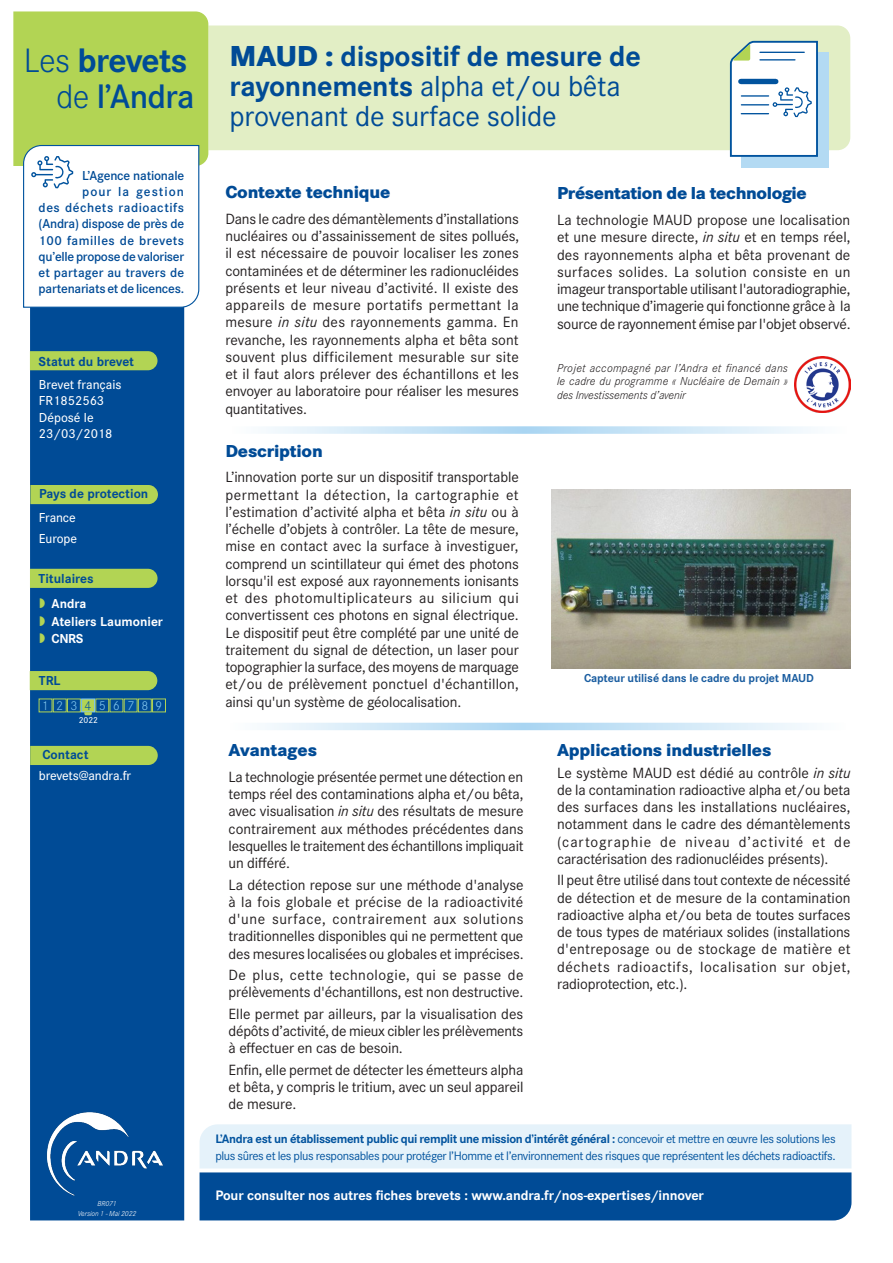
<style>
.page{position:relative;width:893px;height:1263px;background:#fff}
.page>*{position:absolute;margin:0;border:0;box-sizing:border-box;transform-origin:0 0}
.t1{font:700 35.1px/36.5px "Corporate S";letter-spacing:-.025em;color:#004b96;text-align:right}
.t2{font:30px/30px "Corporate S";letter-spacing:-.01em;color:#004b96}
.t3{font:800 18px "Corporate S";letter-spacing:-.01em;color:#004b96}
.t4{font:15.3px/17.2px "Corporate S";letter-spacing:-.01em;color:#231f20;text-align:justify}
.t5{font:700 14.25px "Corporate S";letter-spacing:-.01em;color:#fff}
.t6{font:600 13.5px/16.2px "Corporate S";letter-spacing:-.015em;color:#004b96;text-align:right}
.t7{font:500 13.5px/16.5px "Corporate S";color:#fff}
.t8{font:700 13.5px "Corporate S";color:#004b96}
.t9{font:700 13.5px/17.5px "Corporate S";color:#fff}
.t10{font:300 13.35px "Corporate S";color:#80c5ed}
.t11{font:12.75px/17.2px "Corporate S";letter-spacing:-.03em;color:#01539e}
.t12{font:italic 300 12px/13.5px "Corporate S";letter-spacing:-.01em;color:#231f20;text-align:justify}
.t13{font:700 12px "Corporate S";letter-spacing:-.01em;color:#1a5da0}
.t14{font:500 9px "Corporate S";color:#fff}
.t15{font:italic 300 7.5px "Corporate S";letter-spacing:-.01em;color:#fff}
.s1{font-weight:300}
.s2{font-weight:600}
.s3{color:#01539e}
.s4{font-weight:800}
.s5{font-weight:700}
.s6{font-style:italic}
</style>
<div class="page">
<div style="left:208px;top:26px;width:642px;height:124px;background:#e2eec5"></div>
<div style="left:30px;top:308px;width:154px;height:912px;background:#004b96"></div>
<div style="left:741px;top:52px;width:88px;height:116px;background:#b3daf3"></div>
<svg style="left:729px;top:40px;width:90px;height:117px;background:#dae6ed"></svg>
<svg style="left:13px;top:11px;width:195px;height:297px"></svg>
<img style="left:38px;top:1107px;width:133px;height:94px">
<svg style="left:266px;top:426px;width:545px;height:8px;background:#d1e8f7"></svg>
<svg style="left:265px;top:723px;width:544px;height:7px;background:#cee6f7"></svg>
<div style="left:53px;top:699px;width:13px;height:13px;border:1px solid #b2d454"></div>
<div style="left:67px;top:699px;width:14px;height:13px;border:1px solid #b2d454"></div>
<div style="left:82px;top:699px;width:13px;height:13px;background:#b2d454"></div>
<div style="left:81px;top:699px;width:14px;height:13px;border:1px solid #80c5ed"></div>
<div style="left:124px;top:699px;width:13px;height:13px;background:#01539e"></div>
<div style="left:124px;top:699px;width:13px;height:13px;border:1px solid #b2d454"></div>
<div style="left:152px;top:699px;width:14px;height:13px;border:1px solid #b2d454"></div>
<svg style="left:84px;top:712px;width:8px;height:3px"></svg>
<svg style="left:200px;top:1124px;width:651px;height:96px;background:#749fc8"></svg>
<div style="left:30px;top:351px;width:127px;height:19px;background:#b2d454"></div>
<div style="left:30px;top:671px;width:127px;height:19px;background:#b2d454"></div>
<div style="left:30px;top:485px;width:128px;height:19px;background:#b2d454"></div>
<div style="left:30px;top:746px;width:128px;height:19px;background:#b2d454"></div>
<svg style="left:30px;top:569px;width:128px;height:19px;background:#add055"></svg>
<div style="left:96px;top:699px;width:13px;height:13px;border:1px solid #b2d454"></div>
<div style="left:138px;top:699px;width:13px;height:13px;border:1px solid #b2d454"></div>
<img style="left:551px;top:489px;width:299px;height:179px">
<img style="left:794px;top:356px;width:56px;height:57px">
<svg style="left:40px;top:598px;width:5px;height:10px"></svg>
<svg style="left:40px;top:616px;width:5px;height:10px"></svg>
<svg style="left:40px;top:633px;width:5px;height:10px"></svg>
<h1 class="t1" style="left:24px;top:43px;width:172px"><span class="s1">Les</span> brevets <span class="s1">de</span> <span class="s2">l’Andra</span></h1>
<p class="t6" style="left:39px;top:167px;width:147px">L’Agence nationale<br>pour la gestion<br>des déchets radioactifs (Andra) dispose de près de<br>100 familles de brevets qu’elle propose de valoriser et partager au travers de partenariats et de licences.</p>
<p class="t8" style="left:39px;top:354px;width:97px">Statut du brevet</p>
<p class="t7" style="left:39px;top:376px;width:84px">Brevet français<br>FR1852563<br>Déposé le<br>23/03/2018</p>
<p class="t8" style="left:39px;top:486px;width:111px">Pays de protection</p>
<p class="t7" style="left:39px;top:508px;width:40px;line-height:20.5px">France<br>Europe</p>
<p class="t8" style="left:39px;top:571px;width:57px">Titulaires</p>
<p class="t9" style="left:52px;top:595px;width:113px">Andra<br>Ateliers Laumonier<br>CNRS</p>
<p class="t8" style="left:39px;top:673px;width:23px">TRL</p>
<p class="t10" style="left:42px;top:698px;width:51px">123<span class="s3">4</span></p>
<p class="t10" style="left:113px;top:698px;width:23px">6 7</p>
<p class="t10" style="left:156px;top:698px;width:8px">9</p>
<p class="t14" style="left:79px;top:715px;width:21px">2022</p>
<p class="t10" style="left:99px;top:698px;width:8px">5</p>
<p class="t10" style="left:141px;top:698px;width:8px">8</p>
<p class="t8" style="left:43px;top:747px;width:47px">Contact</p>
<p class="t7" style="left:39px;top:767px;width:94px">brevets@andra.fr</p>
<p class="t15" style="left:97px;top:1200px;width:21px">BR071</p>
<p class="t15" style="left:78px;top:1209px;width:60px">Version 1 - Mai 2022</p>
<h2 class="t2" style="left:230px;top:41px;width:413px"><span class="s4">MAUD :</span> <span class="s5">dispositif de mesure de rayonnements</span> alpha et/ou bêta provenant de surface solide</h2>
<p class="t3" style="left:225px;top:181px;width:167px">Contexte technique</p>
<p class="t4" style="left:225px;top:210px;width:295px">Dans le cadre des démantèlements d’installations nucléaires ou d’assainissement de sites pollués, il est nécessaire de pouvoir localiser les zones contaminées et de déterminer les radionucléides présents et leur niveau d’activité. Il existe des appareils de mesure portatifs permettant la mesure <span class="s6">in situ</span> des rayonnements gamma. En revanche, les rayonnements alpha et bêta sont souvent plus difficilement mesurable sur site et il faut alors prélever des échantillons et les envoyer au laboratoire pour réaliser les mesures quantitatives.</p>
<p class="t3" style="left:225px;top:440px;width:99px">Description</p>
<p class="t4" style="left:225px;top:469px;width:295px">L’innovation porte sur un dispositif transportable permettant la détection, la cartographie et l’estimation d’activité alpha et bêta <span class="s6">in situ</span> ou à l’échelle d’objets à contrôler. La tête de mesure, mise en contact avec la surface à investiguer, comprend un scintillateur qui émet des photons lorsqu'il est exposé aux rayonnements ionisants et des photomultiplicateurs au silicium qui convertissent ces photons en signal électrique.<br>Le dispositif peut être complété par une unité de traitement du signal de détection, un laser pour topographier la surface, des moyens de marquage et/ou de prélèvement ponctuel d'échantillon, ainsi qu'un système de géolocalisation.</p>
<p class="t3" style="left:229px;top:739px;width:90px">Avantages</p>
<p class="t4" style="left:229px;top:768px;width:297px">La technologie présentée permet une détection en temps réel des contaminations alpha et/ou bêta, avec visualisation <span class="s6">in situ</span> des résultats de mesure contrairement aux méthodes précédentes dans lesquelles le traitement des échantillons impliquait un différé.</p>
<p class="t4" style="left:229px;top:876px;width:297px">La détection repose sur une méthode d'analyse à la fois globale et précise de la radioactivité d'une surface, contrairement aux solutions traditionnelles disponibles qui ne permettent que des mesures localisées ou globales et imprécises.</p>
<p class="t4" style="left:229px;top:966px;width:296px">De plus, cette technologie, qui se passe de prélèvements d'échantillons, est non destructive.</p>
<p class="t4" style="left:229px;top:1005px;width:296px">Elle permet par ailleurs, par la visualisation des dépôts d’activité, de mieux cibler les prélèvements à effectuer en cas de besoin.</p>
<p class="t4" style="left:229px;top:1061px;width:296px">Enfin, elle permet de détecter les émetteurs alpha et bêta, y compris le tritium, avec un seul appareil de mesure.</p>
<p class="t3" style="left:557px;top:183px;width:251px">Présentation de la technologie</p>
<p class="t4" style="left:557px;top:211px;width:295px">La technologie MAUD propose une localisation et une mesure directe, <span class="s6">in situ</span> et en temps réel, des rayonnements alpha et bêta provenant de surfaces solides. La solution consiste en un imageur transportable utilisant l'autoradiographie, une technique d’imagerie qui fonctionne grâce à la source de rayonnement émise par l'objet observé.</p>
<p class="t12" style="left:557px;top:361px;width:232px">Projet accompagné par l’Andra et financé dans le cadre du programme « Nucléaire de Demain » des Investissements d’avenir</p>
<p class="t13" style="left:584px;top:671px;width:231px">Capteur utilisé dans le cadre du projet MAUD</p>
<p class="t3" style="left:557px;top:739px;width:216px">Applications industrielles</p>
<p class="t4" style="left:557px;top:764px;width:295px">Le système MAUD est dédié au contrôle <span class="s6">in situ </span>de la contamination radioactive alpha et/ou beta des surfaces dans les installations nucléaires, notamment dans le cadre des démantèlements (cartographie de niveau d’activité et de caractérisation des radionucléides présents).</p>
<p class="t4" style="left:557px;top:872px;width:295px">Il peut être utilisé dans tout contexte de nécessité de détection et de mesure de la contamination radioactive alpha et/ou beta de toutes surfaces de tous types de matériaux solides (installations d'entreposage ou de stockage de matière et déchets radioactifs, localisation sur objet, radioprotection, etc.).</p>
<p class="t11" style="left:215px;top:1130px;width:622px"><span class="s5">L’Andra est un établissement public qui remplit une mission d’intérêt général :</span> concevoir et mettre en œuvre les solutions les plus sûres et les plus responsables pour protéger l’Homme et l’environnement des risques que représentent les déchets radioactifs.</p>
<p class="t5" style="left:215px;top:1187px;width:490px">Pour consulter nos autres fiches brevets : www.andra.fr/nos-expertises/innover</p>
</div>
